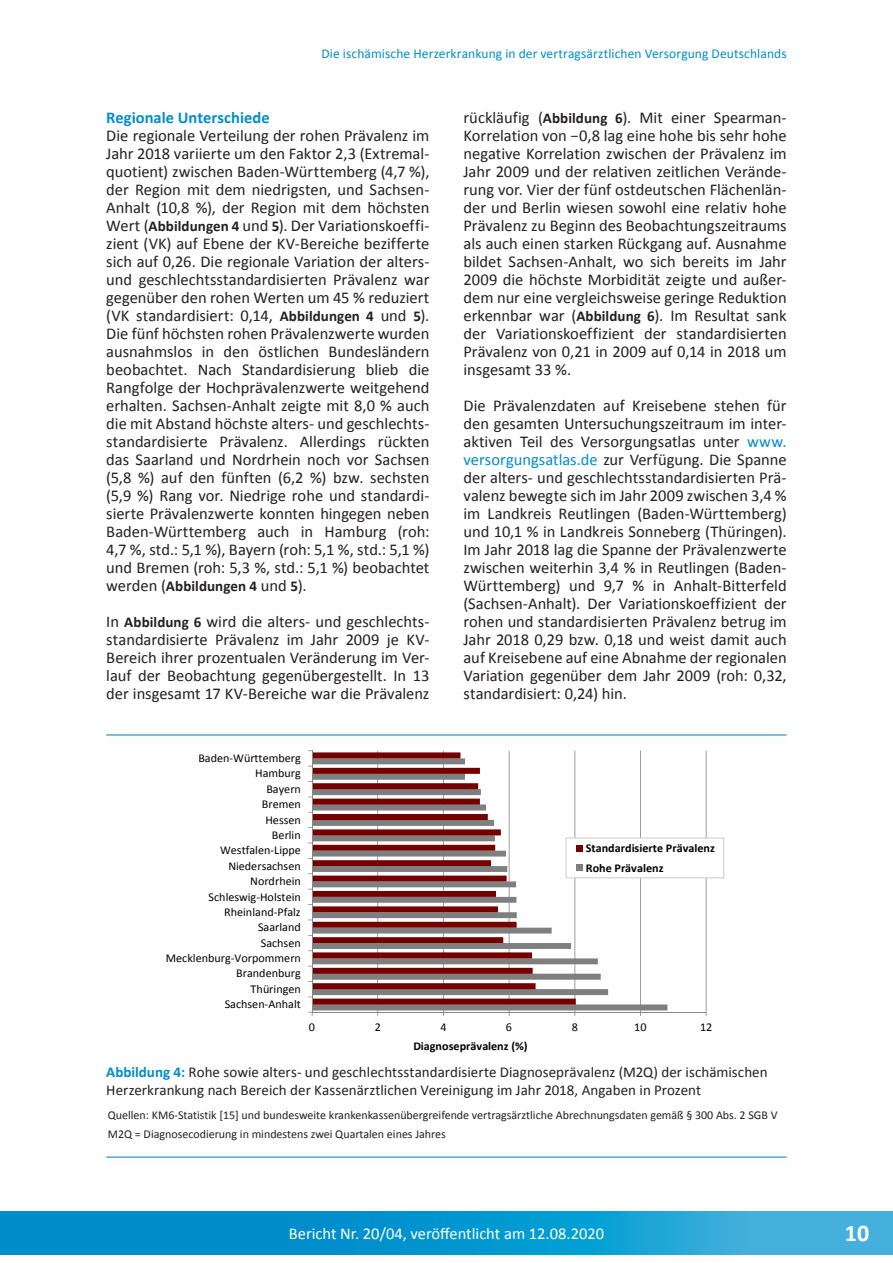
<style>
.page{position:relative;width:893px;height:1263px;background:#fff}
.page>*{position:absolute;margin:0;border:0;box-sizing:border-box;transform-origin:0 0}
.t1{font:700 24px "Calibri";color:#fff}
.Fließtext{font:16.5px/18px "Calibri";letter-spacing:-.005em;color:#231f20;text-align:justify}
.t2{font:16.5px "Calibri";color:#fff}
.Zwischenüberschrift{font:700 16.5px "Calibri";color:#008dcb}
.TabellenAbbildungsun{font:15px/18px "Calibri";color:#231f20}
.Fließtext-2{font:700 15px "Calibri";letter-spacing:.005em;color:#231f20}
.t3{font:13.5px "Calibri";letter-spacing:.005em;color:#008dcb}
.t4{font:12px "Calibri";color:#000}
.Zusatztext_Schrift_8{font:12px "Calibri";color:#231f20}
.t5{font:700 12px/20px "Calibri";color:#000}
.s1{font-weight:700;font-size:15px}
.s2{font-weight:400;font-size:16.5px}
.s3{color:#008dcb}
.s4{font-weight:700;color:#008dcb}
</style>
<div class="page">
<div style="left:98px;top:1152px;width:696px;height:19px;background:#231f20;opacity:.2"></div>
<hr style="left:106px;top:1157px;width:681px;height:1px;background:#007cb2">
<div style="left:98px;top:730px;width:696px;height:19px;background:#231f20;opacity:.2"></div>
<hr style="left:106px;top:734px;width:681px;height:1px;background:#007cb2">
<div style="left:164px;top:748px;width:563px;height:307px;background:#fff"></div>
<hr style="left:706px;top:751px;width:1px;height:261px;background:#868686">
<hr style="left:640px;top:751px;width:1px;height:261px;background:#868686">
<hr style="left:574px;top:751px;width:1px;height:261px;background:#868686">
<hr style="left:509px;top:751px;width:1px;height:261px;background:#868686">
<hr style="left:443px;top:751px;width:1px;height:261px;background:#868686">
<hr style="left:377px;top:751px;width:1px;height:261px;background:#868686">
<svg style="left:313px;top:758px;width:354px;height:252px"></svg>
<svg style="left:313px;top:752px;width:263px;height:253px"></svg>
<hr style="left:312px;top:1012px;width:394px;height:1px;background:#868686">
<hr style="left:312px;top:751px;width:1px;height:261px;background:#868686">
<svg style="left:566px;top:838px;width:158px;height:40px"></svg>
<div style="left:576px;top:845px;width:7px;height:6px;background:#740000"></div>
<div style="left:576px;top:865px;width:7px;height:6px;background:#7f7f7f"></div>
<svg style="left:0;top:1212px;width:893px;height:42px;background:#119ad1"></svg>
<p class="t3" style="left:322px;top:45px;width:467px">Die ischämische Herzerkrankung in der vertragsärztlichen Versorgung Deutschlands</p>
<p class="Zwischenüberschrift" style="left:106px;top:107px;width:165px">Regionale Unterschiede</p>
<p class="Fließtext" style="left:106px;top:127px;width:325px">Die regionale Verteilung der rohen Prävalenz im Jahr 2018 variierte um den Faktor 2,3 (Extremal&shy;quotient) zwischen Baden-Württemberg (4,7 %), der Region mit dem niedrigsten, und Sachsen-Anhalt (10,8 %), der Region mit dem höchsten Wert (<span class="s1">Abbildungen 4</span> und <span class="s1">5</span>). Der Variationskoeffi&shy;zient (VK) auf Ebene der KV-Bereiche bezifferte sich auf 0,26. Die regionale Variation der alters&shy;und geschlechtsstandardisierten Prävalenz war gegenüber den rohen Werten um 45 % reduziert (VK standardisiert: 0,14, <span class="s1">Abbildungen 4</span> und <span class="s1">5</span>).<br>Die fünf höchsten rohen Prävalenzwerte wurden ausnahmslos in den östlichen Bundesländern beobachtet. Nach Standardisierung blieb die Rangfolge der Hochprävalenzwerte weitgehend erhalten. Sachsen-Anhalt zeigte mit 8,0 % auch die mit Abstand höchste alters- und geschlechts&shy;standardisierte Prävalenz. Allerdings rückten das Saarland und Nordrhein noch vor Sachsen (5,8 %) auf den fünften (6,2 %) bzw. sechsten (5,9 %) Rang vor. Niedrige rohe und standardi&shy;sierte Prävalenzwerte konnten hingegen neben Baden-Württemberg auch in Hamburg (roh:<br>4,7 %, std.: 5,1 %), Bayern (roh: 5,1 %, std.: 5,1 %) und Bremen (roh: 5,3 %, std.: 5,1 %) beobachtet</p>
<p class="Fließtext-2" style="left:106px;top:577px;width:202px"><span class="s2">werden (</span>Abbildungen 4 <span class="s2">und</span> 5<span class="s2">).</span></p>
<p class="Fließtext" style="left:106px;top:613px;width:325px">In <span class="s1">Abbildung 6</span> wird die alters- und geschlechts&shy;standardisierte Prävalenz im Jahr 2009 je KV-Bereich ihrer prozentualen Veränderung im Ver&shy;lauf der Beobachtung gegenübergestellt. In 13 der insgesamt 17 KV-Bereiche war die Prävalenz</p>
<p class="t4" style="left:198px;top:750px;width:104px">Baden-Württemberg</p>
<p class="t4" style="left:255px;top:766px;width:47px">Hamburg</p>
<p class="t4" style="left:266px;top:781px;width:36px">Bayern</p>
<p class="t4" style="left:262px;top:796px;width:41px">Bremen</p>
<p class="t4" style="left:265px;top:812px;width:37px">Hessen</p>
<p class="t4" style="left:272px;top:827px;width:30px">Berlin</p>
<p class="t4" style="left:220px;top:843px;width:82px">Westfalen-Lippe</p>
<p class="t4" style="left:228px;top:858px;width:74px">Niedersachsen</p>
<p class="t4" style="left:250px;top:873px;width:52px">Nordrhein</p>
<p class="t4" style="left:209px;top:889px;width:94px">Schleswig-Holstein</p>
<p class="t4" style="left:224px;top:904px;width:78px">Rheinland-Pfalz</p>
<p class="t4" style="left:258px;top:919px;width:44px">Saarland</p>
<p class="t4" style="left:261px;top:935px;width:42px">Sachsen</p>
<p class="t4" style="left:166px;top:950px;width:137px">Mecklenburg-Vorpommern</p>
<p class="t4" style="left:236px;top:966px;width:66px">Brandenburg</p>
<p class="t4" style="left:251px;top:981px;width:52px">Thüringen</p>
<p class="t4" style="left:225px;top:996px;width:78px">Sachsen-Anhalt</p>
<p class="Fließtext" style="left:463px;top:109px;width:325px">rückläufig (<span class="s1">Abbildung 6</span>). Mit einer Spearman-Korrelation von −0,8 lag eine hohe bis sehr hohe negative Korrelation zwischen der Prävalenz im Jahr 2009 und der relativen zeitlichen Verände&shy;rung vor. Vier der fünf ostdeutschen Flächenlän&shy;der und Berlin wiesen sowohl eine relativ hohe Prävalenz zu Beginn des Beobachtungszeitraums als auch einen starken Rückgang auf. Ausnahme bildet Sachsen-Anhalt, wo sich bereits im Jahr 2009 die höchste Morbidität zeigte und außer&shy;dem nur eine vergleichsweise geringe Reduktion erkennbar war (<span class="s1">Abbildung 6</span>). Im Resultat sank der Variationskoeffizient der standardisierten Prävalenz von 0,21 in 2009 auf 0,14 in 2018 um insgesamt 33 %.</p>
<p class="Fließtext" style="left:463px;top:397px;width:325px">Die Prävalenzdaten auf Kreisebene stehen für den gesamten Untersuchungszeitraum im inter&shy;aktiven Teil des Versorgungsatlas unter <span class="s3">www. versorgungsatlas.de</span> zur Verfügung. Die Spanne der alters- und geschlechtsstandardisierten Prä&shy;valenz bewegte sich im Jahr 2009 zwischen 3,4 % im Landkreis Reutlingen (Baden-Württemberg) und 10,1 % in Landkreis Sonneberg (Thüringen).<br>Im Jahr 2018 lag die Spanne der Prävalenzwerte zwischen weiterhin 3,4 % in Reutlingen (Baden-Württemberg) und 9,7 % in Anhalt-Bitterfeld (Sachsen-Anhalt). Der Variationskoeffizient der rohen und standardisierten Prävalenz betrug im Jahr 2018 0,29 bzw. 0,18 und weist damit auch auf Kreisebene auf eine Abnahme der regionalen Variation gegenüber dem Jahr 2009 (roh: 0,32, standardisiert: 0,24) hin.</p>
<p class="t5" style="left:586px;top:838px;width:130px">Standardisierte Prävalenz<br>Rohe Prävalenz</p>
<p class="t4" style="left:309px;top:1020px;width:8px">0</p>
<p class="t4" style="left:375px;top:1020px;width:8px">2</p>
<p class="t4" style="left:440px;top:1020px;width:8px">4</p>
<p class="t4" style="left:506px;top:1020px;width:8px">6</p>
<p class="t4" style="left:572px;top:1020px;width:8px">8</p>
<p class="t4" style="left:634px;top:1020px;width:14px">10</p>
<p class="t4" style="left:700px;top:1020px;width:14px">12</p>
<p class="t5" style="left:413px;top:1036px;width:116px">Diagnoseprävalenz (%)</p>
<p class="TabellenAbbildungsun" style="left:106px;top:1063px;width:663px"><span class="s4">Abbildung 4:</span> Rohe sowie alters- und geschlechtsstandardisierte Diagnoseprävalenz (M2Q) der ischämischen<br>Herzerkrankung nach Bereich der Kassenärztlichen Vereinigung im Jahr 2018, Angaben in Prozent</p>
<p class="Zusatztext_Schrift_8" style="left:108px;top:1107px;width:671px">Quellen: KM6-Statistik [15] und bundesweite krankenkassenübergreifende vertragsärztliche Abrechnungsdaten gemäß § 300 Abs. 2 SGB V</p>
<p class="Zusatztext_Schrift_8" style="left:108px;top:1126px;width:340px">M2Q = Diagnosecodierung in mindestens zwei Quartalen eines Jahres</p>
<p class="t2" style="left:289px;top:1223px;width:317px">Bericht Nr. 20/04, veröffentlicht am 12.08.2020</p>
<h1 class="t1" style="left:845px;top:1218px;width:26px">10</h1>
</div>
